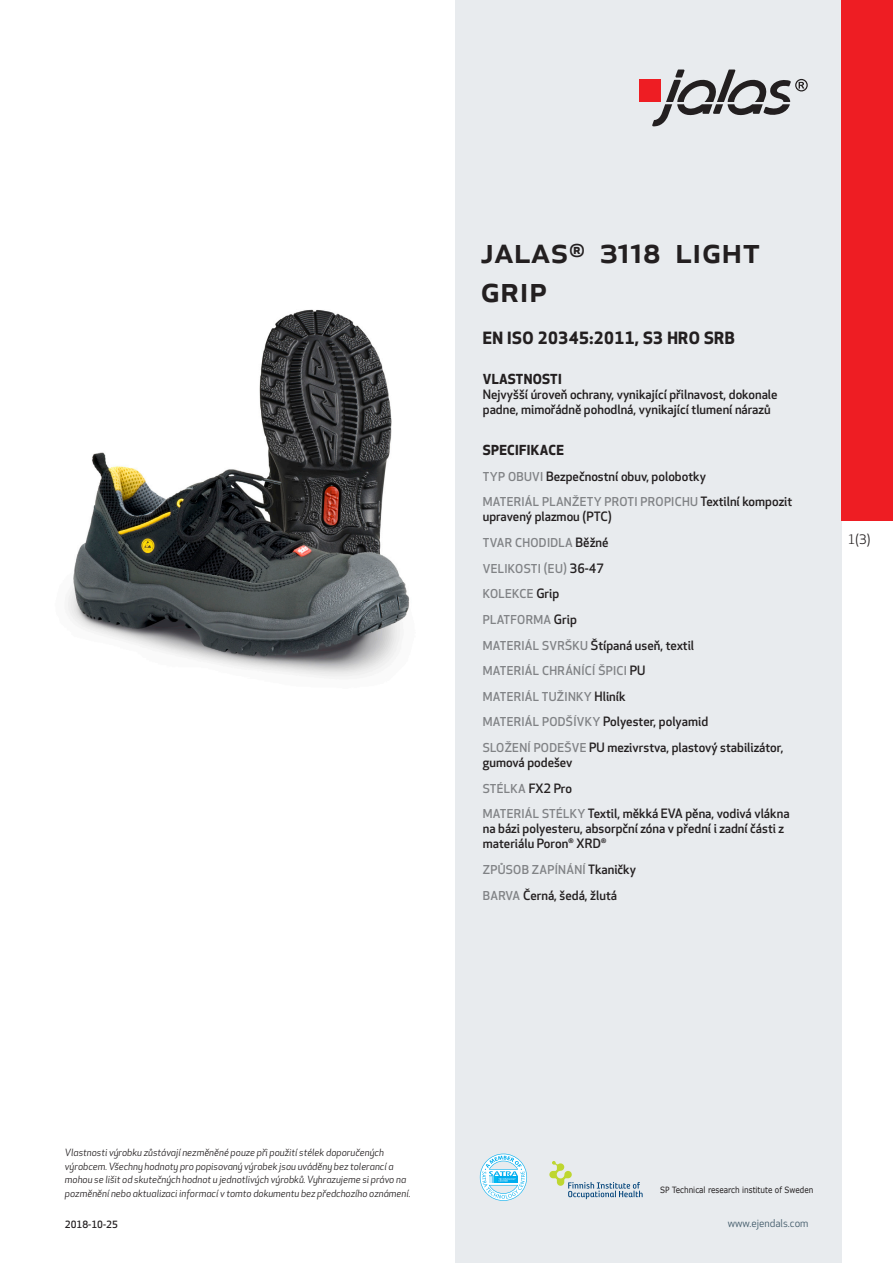
<style>
.page{position:relative;width:893px;height:1263px;background:#fff}
.page>*{position:absolute;margin:0;border:0;box-sizing:border-box;transform-origin:0 0}
.prodname{font:500 36px/39px "Apex New";color:#231f20}
.Funktion_body{font:700 16.5px "Apex New";letter-spacing:.025em;color:#231f20}
.Funktion_body-2{font:700 13.5px "Apex New";letter-spacing:.025em;color:#231f20}
.t1{font:12.75px "Apex New";color:#231f20}
.Funktion_body-3{font:500 12.6px/15px "Apex New";color:#231f20}
.Funktion_body-4{font:500 12px "Apex New";letter-spacing:.025em;color:#808285}
.t2{font:10.5px "Apex New";color:#405968}
.t3{font:italic 9.75px/13.5px "Apex New";color:#231f20}
.Sidfot_datum{font:500 9.75px "Apex New";color:#231f20}
.t4{font:8.55px "Verdana";color:#231f20;scale:.85 1}
.s1{font-size:12px;color:#808285}
.s2{font-size:12.6px;color:#231f20}
</style>
<div class="page">
<div style="left:455px;top:0;width:387px;height:1263px;background:#e8ebee"></div>
<svg style="left:549px;top:1161px;width:94px;height:38px"></svg>
<svg style="left:480px;top:1154px;width:47px;height:47px"></svg>
<div style="left:639px;top:80px;width:22px;height:22px;background:#ee1d23"></div>
<svg style="left:652px;top:70px;width:156px;height:56px"></svg>
<div style="left:842px;top:0;width:51px;height:520px;background:#ee1d23"></div>
<img style="left:68px;top:309px;width:341px;height:368px">
<p class="prodname" style="left:480px;top:230px;width:281px">JALAS<sup>®</sup> 3118 Light<br>Grip</p>
<p class="Funktion_body" style="left:483px;top:326px;width:253px">EN ISO 20345:2011, S3 HRO SRB</p>
<p class="Funktion_body-2" style="left:483px;top:370px;width:80px">VLASTNOSTI</p>
<p class="Funktion_body-3" style="left:483px;top:387px;width:296px">Nejvyšší úroveň ochrany, vynikající přilnavost, dokonale padne, mimořádně pohodlná, vynikající tlumení nárazů</p>
<p class="Funktion_body-2" style="left:483px;top:440px;width:83px">SPECIFIKACE</p>
<p class="Funktion_body-3" style="left:483px;top:468px;width:225px"><span class="s1">TYP OBUVI</span> Bezpečnostní obuv, polobotky</p>
<p class="Funktion_body-4" style="left:483px;top:494px;width:311px">MATERIÁL PLANŽETY PROTI PROPICHU <span class="s2">Textilní kompozit</span></p>
<p class="Funktion_body-3" style="left:483px;top:509px;width:130px">upravený plazmou (PTC)</p>
<p class="Funktion_body-4" style="left:483px;top:535px;width:127px">TVAR CHODIDLA <span class="s2">Běžné</span></p>
<p class="Funktion_body-4" style="left:483px;top:560px;width:123px">VELIKOSTI (EU) <span class="s2">36-47</span></p>
<p class="Funktion_body-4" style="left:483px;top:586px;width:78px">KOLEKCE <span class="s2">Grip</span></p>
<p class="Funktion_body-4" style="left:483px;top:611px;width:96px">PLATFORMA <span class="s2">Grip</span></p>
<p class="Funktion_body-3" style="left:483px;top:637px;width:213px"><span class="s1">MATERIÁL SVRŠKU</span> Štípaná useň, textil</p>
<p class="Funktion_body-4" style="left:483px;top:663px;width:164px">MATERIÁL CHRÁNÍCÍ ŠPICI <span class="s2">PU</span></p>
<p class="Funktion_body-4" style="left:483px;top:688px;width:144px">MATERIÁL TUŽINKY <span class="s2">Hliník</span></p>
<p class="Funktion_body-3" style="left:483px;top:714px;width:227px"><span class="s1">MATERIÁL PODŠÍVKY</span> Polyester, polyamid</p>
<p class="Funktion_body-3" style="left:483px;top:740px;width:302px"><span class="s1">SLOŽENÍ PODEŠVE</span> PU mezivrstva, plastový stabilizátor, gumová podešev</p>
<p class="Funktion_body-4" style="left:483px;top:780px;width:91px">STÉLKA <span class="s2">FX2 Pro</span></p>
<p class="Funktion_body-3" style="left:483px;top:806px;width:308px"><span class="s1">MATERIÁL STÉLKY</span> Textil, měkká EVA pěna, vodivá vlákna na bázi polyesteru, absorpční zóna v přední i zadní části z materiálu Poron<sup>®</sup> XRD<sup>®</sup></p>
<p class="Funktion_body-4" style="left:483px;top:861px;width:155px">ZPŮSOB ZAPÍNÁNÍ <span class="s2">Tkaničky</span></p>
<p class="Funktion_body-3" style="left:483px;top:887px;width:136px"><span class="s1">BARVA</span> Černá, šedá, žlutá</p>
<p class="t1" style="left:848px;top:531px;width:24px">1(3)</p>
<p class="t3" style="left:65px;top:1146px;width:347px">Vlastnosti výrobku zůstávají nezměněné pouze při použití stélek doporučených výrobcem. Všechny hodnoty pro popisovaný výrobek jsou uváděny bez tolerancí a mohou se lišit od skutečných hodnot u jednotlivých výrobků. Vyhrazujeme si právo na pozměnění nebo aktualizaci informací v tomto dokumentu bez předchozího oznámení.</p>
<p class="Sidfot_datum" style="left:65px;top:1218px;width:54px">2018-10-25</p>
<p class="t4" style="left:660px;top:1184px;width:182px">SP Technical research institute of Sweden</p>
<p class="t2" style="left:728px;top:1217px;width:82px">www.ejendals.com</p>
</div>
